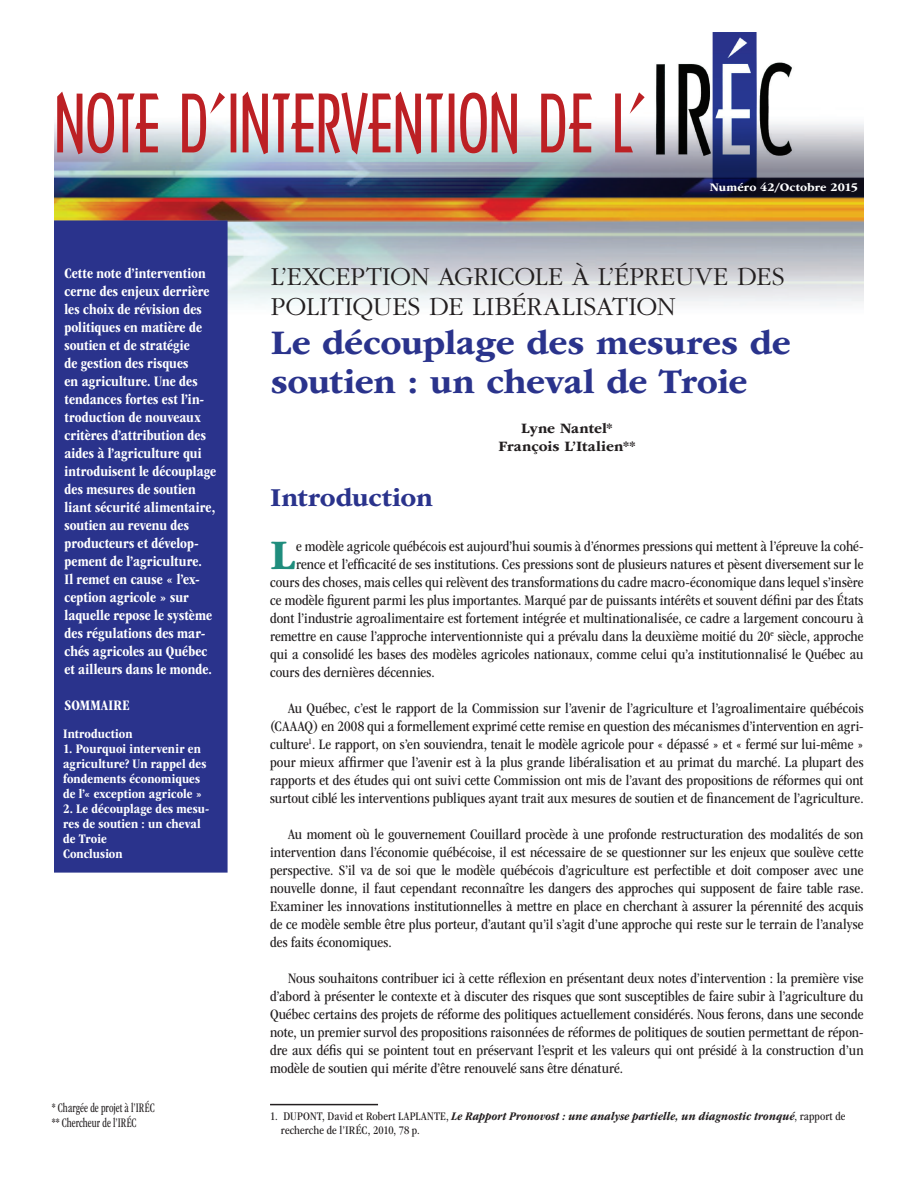
<style>
.page{position:relative;width:918px;height:1188px;background:#fff}
.page>*{position:absolute;margin:0;border:0;box-sizing:border-box;transform-origin:0 0}
.En-tête{font:76.5px "Arquitectura";letter-spacing:-.015em;color:#bc2024}
.Lettrine{font:700 43.95px "ITC Garamond Std";color:#1f8d7d}
.Tableau_Titre{font:700 36px/39px "ITC Garamond Std";letter-spacing:-.005em;color:#2a338c}
.Surtitre{font:300 27px/30px "ITC Garamond Std";color:#231f20}
.Titre_Ultra{font:700 27px "ITC Garamond Std";color:#2a338c}
.Lettrine-2{font:condensed 15px/18px "ITC Garamond Std";letter-spacing:.005em;color:#231f20;text-align:justify}
.t1{font:700 condensed 15px/18px "ITC Garamond Std";letter-spacing:.005em;color:#fff}
.t2{font:700 15px "ITC Garamond Std";letter-spacing:.005em;color:#231f20}
.t3{font:700 condensed 15px "ITC Garamond Std";letter-spacing:.03em;color:#fff}
.Titre_Ultra-2{font:700 condensed 13.5px/15px "ITC Garamond Std";letter-spacing:.01em;color:#fff}
.t4{font:condensed 13.5px "ITC Garamond Std";letter-spacing:.005em;color:#231f20;scale:.75 1}
.t5{font:condensed 12px/14.4px "ITC Garamond Std";letter-spacing:.005em;color:#231f20}
.t6{font:700 12px "ITC Garamond Std";letter-spacing:.015em;color:#fff}
.s1{font-weight:700;font-style:italic}
</style>
<div class="page">
<img style="left:54px;top:122px;width:810px;height:184px">
<img style="left:646px;top:32px;width:155px;height:155px">
<div style="left:55px;top:221px;width:172px;height:651px;background:#2a338c"></div>
<div style="left:54px;top:220px;width:174px;height:653px;border:2px solid #2a338c"></div>
<hr style="left:270px;top:1104px;width:108px;height:1px;background:#231f20">
<p class="En-tête" style="left:54px;top:76px;width:595px">NOTE D’INTERVENTION DE L’</p>
<p class="t6" style="left:710px;top:181px;width:150px">Numéro 42/Octobre 2015</p>
<p class="t1" style="left:64px;top:264px;width:153px">Cette note d’intervention cerne des enjeux derrière les choix de révision des politiques en matière de soutien et de stratégie<br>de gestion des risques<br>en agriculture. Une des tendances fortes est l’in&shy;troduction de nouveaux critères d’attribution des aides à l’agriculture qui introduisent le découplage des mesures de soutien liant sécurité alimentaire, soutien au revenu des producteurs et dévelop&shy;pement de l’agriculture.<br>Il remet en cause « l’ex&shy;ception agricole » sur laquelle repose le système des régulations des mar&shy;chés agricoles au Québec et ailleurs dans le monde.</p>
<p class="t3" style="left:64px;top:696px;width:67px">SOMMAIRE</p>
<p class="Titre_Ultra-2" style="left:63px;top:727px;width:71px">Introduction</p>
<p class="Titre_Ultra-2" style="left:63px;top:742px;width:145px">1. Pourquoi intervenir en agriculture? Un rappel des fondements économiques de l’« exception agricole »</p>
<p class="Titre_Ultra-2" style="left:63px;top:802px;width:148px">2. Le découplage des mesu&shy;res de soutien : un cheval de Troie<br>Conclusion</p>
<p class="t4" style="left:52px;top:1100px;width:139px">* Chargée de projet à l’IRÉC</p>
<p class="t4" style="left:52px;top:1115px;width:115px">** Chercheur de l’IRÉC</p>
<p class="Surtitre" style="left:271px;top:262px;width:515px">L’EXCEPTION AGRICOLE À L’ÉPREUVE DES<br>POLITIQUES DE LIBÉRALISATION</p>
<p class="Tableau_Titre" style="left:271px;top:323px;width:521px">Le découplage des mesures de soutien : un cheval de Troie</p>
<p class="t2" style="left:521px;top:420px;width:93px">Lyne Nantel*</p>
<p class="t2" style="left:498px;top:438px;width:139px">François L’Italien**</p>
<p class="Titre_Ultra" style="left:270px;top:482px;width:165px">Introduction</p>
<p class="Lettrine" style="left:270px;top:530px;width:27px">L</p>
<p class="Lettrine-2" style="left:296px;top:537px;width:569px">e modèle agricole québécois est aujourd’hui soumis à d’énormes pressions qui mettent à l’épreuve la cohé-</p>
<p class="Lettrine-2" style="left:296px;top:555px;width:569px">rence et l’efficacité de ses institutions. Ces pressions sont de plusieurs natures et pèsent diversement sur le</p>
<p class="Lettrine-2" style="left:270px;top:573px;width:595px">cours des choses, mais celles qui relèvent des transformations du cadre macro-économique dans lequel s’insère</p>
<p class="Lettrine-2" style="left:270px;top:591px;width:595px">ce modèle figurent parmi les plus importantes. Marqué par de puissants intérêts et souvent défini par des États</p>
<p class="Lettrine-2" style="left:270px;top:609px;width:595px">dont l’industrie agroalimentaire est fortement intégrée et multinationalisée, ce cadre a largement concouru à</p>
<p class="Lettrine-2" style="left:270px;top:627px;width:595px">remettre en cause l’approche interventionniste qui a prévalu dans la deuxième moitié du 20<sup>e</sup> siècle, approche</p>
<p class="Lettrine-2" style="left:270px;top:645px;width:595px">qui a consolidé les bases des modèles agricoles nationaux, comme celui qu’a institutionnalisé le Québec au</p>
<p class="Lettrine-2" style="left:270px;top:663px;width:166px">cours des dernières décennies.</p>
<p class="Lettrine-2" style="left:270px;top:699px;width:595px;text-indent:18px">Au Québec, c’est le rapport de la Commission sur l’avenir de l’agriculture et l’agroalimentaire québécois (CAAAQ) en 2008 qui a formellement exprimé cette remise en question des mécanismes d’intervention en agri&shy;culture<sup>1</sup>. Le rapport, on s’en souviendra, tenait le modèle agricole pour « dépassé » et « fermé sur lui-même » pour mieux affirmer que l’avenir est à la plus grande libéralisation et au primat du marché. La plupart des rapports et des études qui ont suivi cette Commission ont mis de l’avant des propositions de réformes qui ont surtout ciblé les interventions publiques ayant trait aux mesures de soutien et de financement de l’agriculture.</p>
<p class="Lettrine-2" style="left:270px;top:825px;width:595px;text-indent:18px">Au moment où le gouvernement Couillard procède à une profonde restructuration des modalités de son intervention dans l’économie québécoise, il est nécessaire de se questionner sur les enjeux que soulève cette perspective. S’il va de soi que le modèle québécois d’agriculture est perfectible et doit composer avec une nouvelle donne, il faut cependant reconnaître les dangers des approches qui supposent de faire table rase.<br>Examiner les innovations institutionnelles à mettre en place en cherchant à assurer la pérennité des acquis de ce modèle semble être plus porteur, d’autant qu’il s’agit d’une approche qui reste sur le terrain de l’analyse des faits économiques.</p>
<p class="Lettrine-2" style="left:270px;top:969px;width:595px;text-indent:18px">Nous souhaitons contribuer ici à cette réflexion en présentant deux notes d’intervention : la première vise d’abord à présenter le contexte et à discuter des risques que sont susceptibles de faire subir à l’agriculture du Québec certains des projets de réforme des politiques actuellement considérés. Nous ferons, dans une seconde note, un premier survol des propositions raisonnées de réformes de politiques de soutien permettant de répon&shy;dre aux défis qui se pointent tout en préservant l’esprit et les valeurs qui ont présidé à la construction d’un modèle de soutien qui mérite d’être renouvelé sans être dénaturé.</p>
<p class="t5" style="left:281px;top:1109px;width:566px;text-indent:-11px">1. DUPONT, David et Robert LAPLANTE, <span class="s1">Le Rapport Pronovost : une analyse partielle, un diagnostic tronqué</span>, rapport de recherche de l’IRÉC, 2010, 78 p.</p>
</div>
